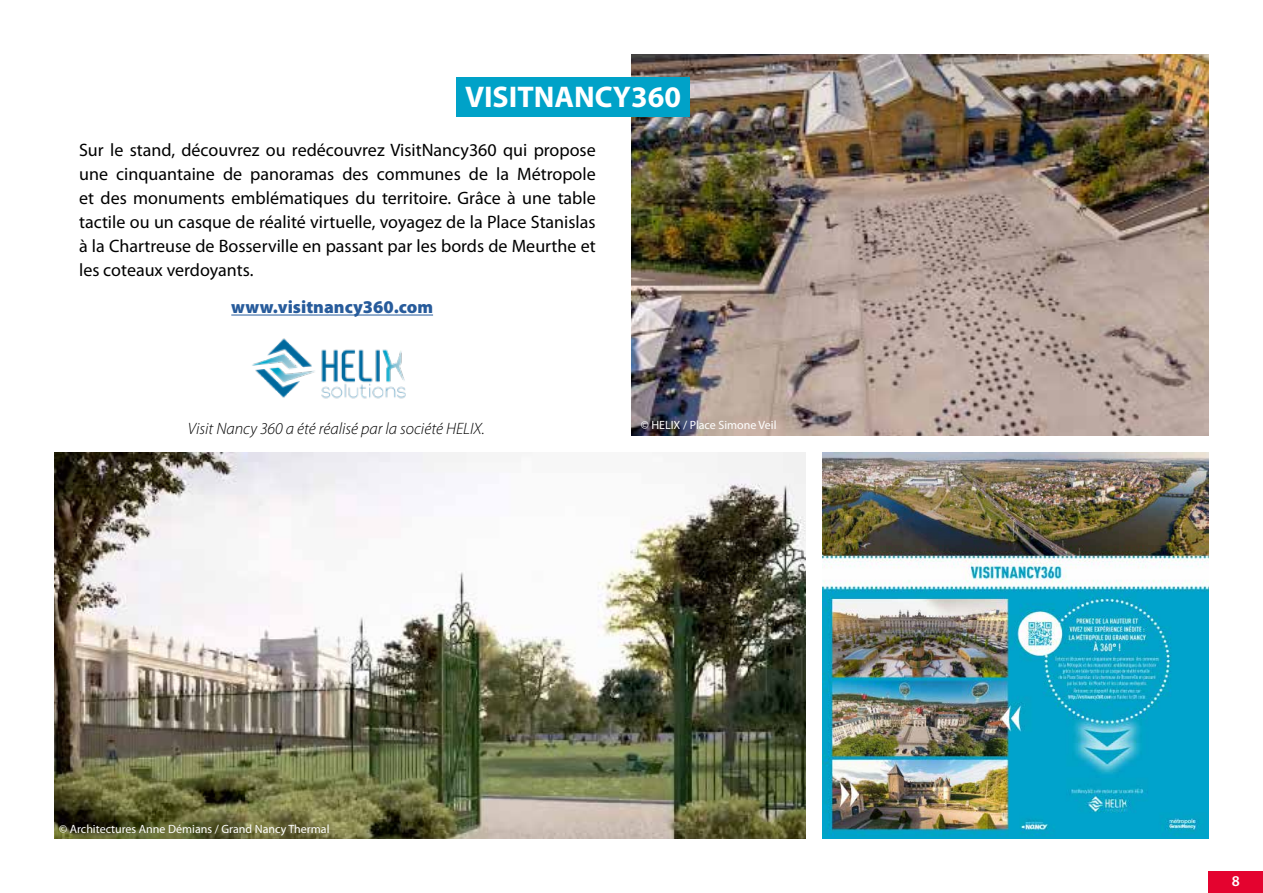
<style>
.page{position:relative;width:1263px;height:893px;background:#fff}
.page>*{position:absolute;margin:0;border:0;box-sizing:border-box;transform-origin:0 0}
.t1{font:700 30px "Myriad Pro";color:#fff}
.t2{font:18px/24px "Myriad Pro";color:#000;text-align:justify}
.t3{font:900 18px "Myriad Pro";color:#275b9b}
.t4{font:italic 300 16.5px "Myriad Pro";color:#000}
.t5{font:600 15px "Myriad Pro";color:#fff}
.t6{font:12px "Myriad Pro";color:#fff}
</style>
<div class="page">
<img style="left:54px;top:453px;width:752px;height:386px">
<img style="left:631px;top:54px;width:578px;height:382px">
<div style="left:456px;top:77px;width:234px;height:40px;background:#00a2c8"></div>
<div style="left:1209px;top:871px;width:54px;height:22px;background:#e4032f"></div>
<img style="left:823px;top:453px;width:386px;height:386px">
<img style="left:252px;top:338px;width:154px;height:61px">
<hr style="left:231px;top:315px;width:202px;height:1px;background:#275b9b">
<h1 class="t1" style="left:465px;top:78px;width:217px">VISITNANCY360</h1>
<p class="t2" style="left:79px;top:137px;width:518px">Sur le stand, découvrez ou redécouvrez VisitNancy360 qui propose une cinquantaine de panoramas des communes de la Métropole et des monuments emblématiques du territoire. Grâce à une table tactile ou un casque de réalité virtuelle, voyagez de la Place Stanislas à la Chartreuse de Bosserville en passant par les bords de Meurthe et les coteaux verdoyants.</p>
<p class="t3" style="left:231px;top:295px;width:203px">www.visitnancy360.com</p>
<p class="t4" style="left:188px;top:418px;width:298px">Visit Nancy 360 a été réalisé par la société HELIX.</p>
<p class="t6" style="left:641px;top:418px;width:137px">© HELIX / Place Simone Veil</p>
<p class="t6" style="left:59px;top:821px;width:272px">© Architectures Anne Démians / Grand Nancy Thermal</p>
<p class="t5" style="left:1232px;top:872px;width:10px">8</p>
</div>
